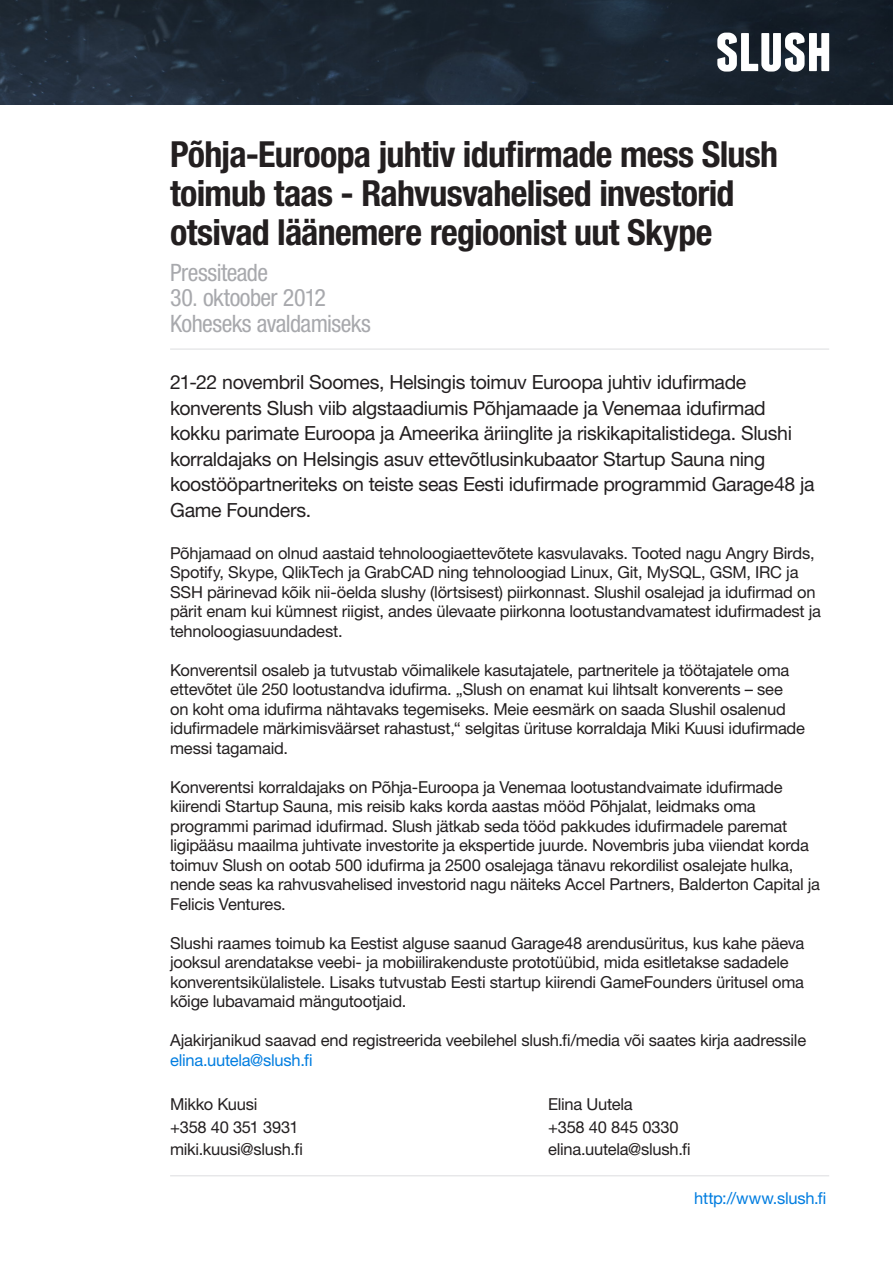
<style>
.page{position:relative;width:893px;height:1263px;background:#fff}
.page>*{position:absolute;margin:0;border:0;box-sizing:border-box;transform-origin:0 0}
.t1{font:700 condensed 36px/39px "Helvetica Neue LT Std";letter-spacing:-.02em;color:#231f20}
.t2{font:condensed 24px "Helvetica Neue LT Std";letter-spacing:-.02em;color:#a8a9ad}
.t3{font:19.5px/25.5px "Helvetica Neue LT Std";letter-spacing:-.02em;color:#231f20}
.t4{font:16.5px/19.5px "Helvetica Neue LT Std";letter-spacing:-.015em;color:#231f20}
.t5{font:16.5px "Helvetica Neue LT Std";letter-spacing:-.015em;color:#007de0}
</style>
<div class="page">
<img style="left:0;top:0;width:893px;height:104px">
<svg style="left:717px;top:33px;width:112px;height:39px"></svg>
<hr style="left:170px;top:1175px;width:659px;height:1px;background:#dcdddf">
<hr style="left:170px;top:349px;width:659px;height:1px;background:#dcdddf">
<p class="t1" style="left:170px;top:134px;width:610px">Põhja-Euroopa juhtiv idufirmade mess Slush toimub taas - Rahvusvahelised investorid otsivad läänemere regioonist uut Skype</p>
<p class="t2" style="left:170px;top:258px;width:99px">Pressiteade</p>
<p class="t2" style="left:170px;top:284px;width:157px">30. oktoober 2012</p>
<p class="t2" style="left:170px;top:309px;width:202px">Koheseks avaldamiseks</p>
<p class="t3" style="left:170px;top:369px;width:646px">21-22 novembril Soomes, Helsingis toimuv Euroopa juhtiv idufirmade konverents Slush viib algstaadiumis Põhjamaade ja Venemaa idufirmad kokku parimate Euroopa ja Ameerika äriinglite ja riskikapitalistidega. Slushi korraldajaks on Helsingis asuv ettevõtlusinkubaator Startup Sauna ning koostööpartneriteks on teiste seas Eesti idufirmade programmid Garage48 ja Game Founders.</p>
<p class="t4" style="left:170px;top:543px;width:652px">Põhjamaad on olnud aastaid tehnoloogiaettevõtete kasvulavaks. Tooted nagu Angry Birds, Spotify, Skype, QlikTech ja GrabCAD ning tehnoloogiad Linux, Git, MySQL, GSM, IRC ja SSH pärinevad kõik nii-öelda slushy (lörtsisest) piirkonnast. Slushil osalejad ja idufirmad on pärit enam kui kümnest riigist, andes ülevaate piirkonna lootustandvamatest idufirmadest ja tehnoloogiasuundadest.</p>
<p class="t4" style="left:170px;top:660px;width:636px">Konverentsil osaleb ja tutvustab võimalikele kasutajatele, partneritele ja töötajatele oma ettevõtet üle 250 lootustandva idufirma. „Slush on enamat kui lihtsalt konverents – see on koht oma idufirma nähtavaks tegemiseks. Meie eesmärk on saada Slushil osalenud idufirmadele märkimisväärset rahastust,“ selgitas ürituse korraldaja Miki Kuusi idufirmade messi tagamaid.</p>
<p class="t4" style="left:170px;top:777px;width:651px">Konverentsi korraldajaks on Põhja-Euroopa ja Venemaa lootustandvaimate idufirmade kiirendi Startup Sauna, mis reisib kaks korda aastas mööd Põhjalat, leidmaks oma programmi parimad idufirmad. Slush jätkab seda tööd pakkudes idufirmadele paremat ligipääsu maailma juhtivate investorite ja ekspertide juurde. Novembris juba viiendat korda toimuv Slush on ootab 500 idufirma ja 2500 osalejaga tänavu rekordilist osalejate hulka, nende seas ka rahvusvahelised investorid nagu näiteks Accel Partners, Balderton Capital ja Felicis Ventures.</p>
<p class="t4" style="left:170px;top:933px;width:636px">Slushi raames toimub ka Eestist alguse saanud Garage48 arendusüritus, kus kahe päeva jooksul arendatakse veebi- ja mobiilirakenduste prototüübid, mida esitletakse sadadele konverentsikülalistele. Lisaks tutvustab Eesti startup kiirendi GameFounders üritusel oma kõige lubavamaid mängutootjaid.</p>
<p class="t4" style="left:170px;top:1030px;width:638px">Ajakirjanikud saavad end registreerida veebilehel slush.fi/media või saates kirja aadressile</p>
<p class="t5" style="left:170px;top:1050px;width:144px">elina.uutela@slush.fi</p>
<p class="t4" style="left:170px;top:1094px;width:89px">Mikko Kuusi</p>
<p class="t4" style="left:548px;top:1094px;width:86px">Elina Uutela</p>
<p class="t4" style="left:170px;top:1117px;width:130px">+358 40 351 3931</p>
<p class="t4" style="left:548px;top:1117px;width:132px">+358 40 845 0330</p>
<p class="t4" style="left:170px;top:1139px;width:134px">miki.kuusi@slush.fi</p>
<p class="t4" style="left:548px;top:1139px;width:144px">elina.uutela@slush.fi</p>
<p class="t5" style="left:694px;top:1189px;width:134px">http://www.slush.fi</p>
</div>
